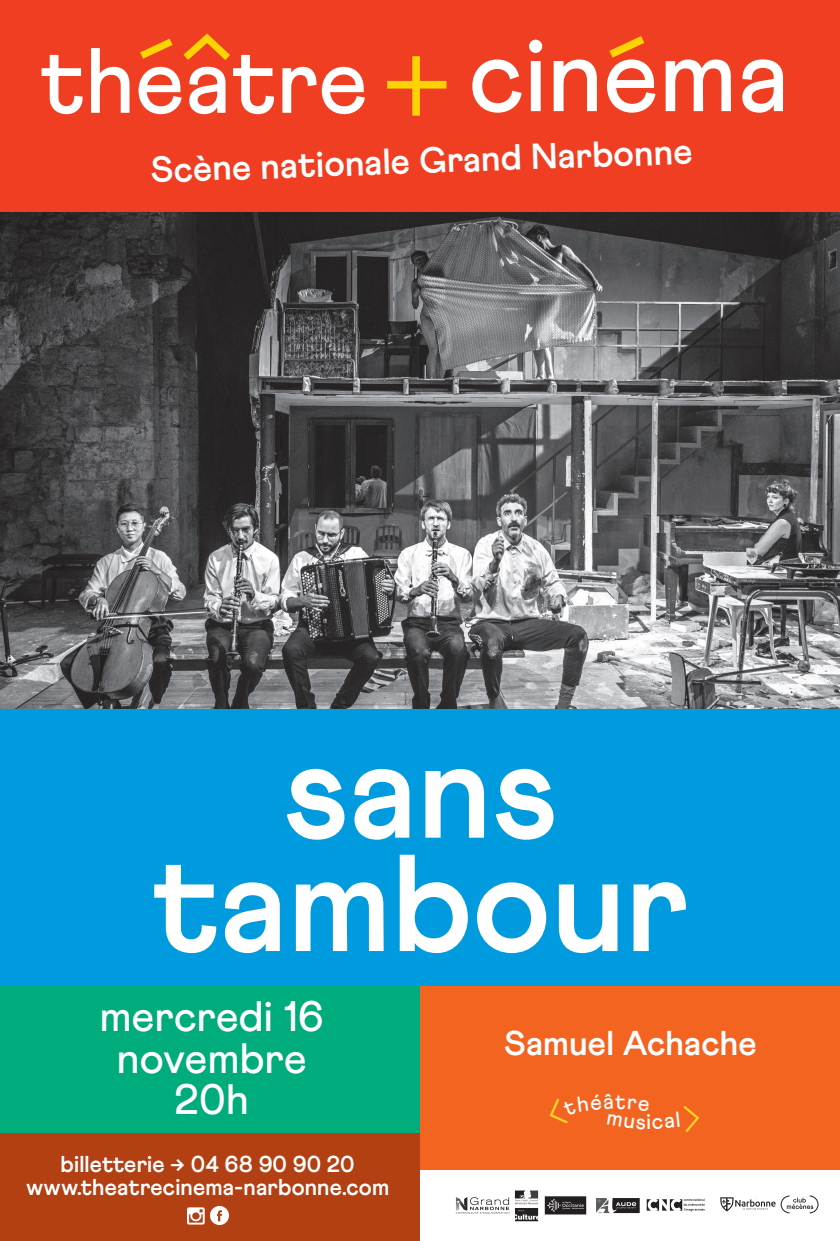
<style>
.page{position:relative;width:840px;height:1241px;background:#fff}
.page>*{position:absolute;margin:0;border:0;box-sizing:border-box;transform-origin:0 0}
.t1{font:700 137.5px/113.3px "Athletics";letter-spacing:.005em;color:#fff;text-align:center}
.t2{font:500 92.4px "Athletics";letter-spacing:.005em;color:#fff}
.t3{font:500 42.5px/41.3px "Athletics";letter-spacing:.005em;color:#fff;text-align:center}
.t4{font:700 36.12px "Athletics";color:#fff}
.t5{font:700 34.4px "Athletics";letter-spacing:.005em;color:#fff}
.t6{font:700 23px/23px "Athletics";letter-spacing:.005em;color:#fff;text-align:center}
.t7{font:500 21.6px "Athletics";color:#fff}
.s1{font-size:103.85px}
</style>
<div class="page">
<div style="left:0;top:0;width:840px;height:213px;background:#ef3e22"></div>
<div style="left:0;top:985px;width:420px;height:154px;background:#00ac7c"></div>
<img style="left:0;top:213px;width:840px;height:496px">
<div style="left:0;top:1132px;width:420px;height:108px;background:#b34013"></div>
<div style="left:0;top:709px;width:840px;height:276px;background:#009bde"></div>
<div style="left:420px;top:985px;width:420px;height:184px;background:#f36421"></div>
<img style="left:211px;top:1206px;width:17px;height:18px">
<img style="left:187px;top:1207px;width:18px;height:18px">
<div style="left:412px;top:56px;width:8px;height:60px;background:#fed304"></div>
<svg style="left:140px;top:33px;width:90px;height:27px"></svg>
<div style="left:387px;top:81px;width:59px;height:8px;background:#fed304"></div>
<svg style="left:609px;top:36px;width:36px;height:22px"></svg>
<img style="left:514px;top:1190px;width:25px;height:32px">
<img style="left:545px;top:1196px;width:42px;height:19px">
<img style="left:596px;top:1198px;width:44px;height:16px">
<img style="left:646px;top:1198px;width:59px;height:14px">
<img style="left:736px;top:1199px;width:39px;height:10px">
<img style="left:720px;top:1197px;width:14px;height:15px">
<img style="left:455px;top:1197px;width:55px;height:17px">
<svg style="left:780px;top:1195px;width:39px;height:18px"></svg>
<svg style="left:549px;top:1098px;width:150px;height:34px"></svg>
<h2 class="t2" style="left:40px;top:27px;width:750px">theatre <span class="s1">cinema</span></h2>
<h3 class="t4" style="left:150px;top:148px;width:544px;rotate:-2deg">Scène nationale Grand Narbonne</h3>
<h1 class="t1" style="left:152px;top:735px;width:538px">sans tambour</h1>
<h3 class="t3" style="left:100px;top:996px;width:225px">mercredi 16 novembre<br>20h</h3>
<p class="t6" style="left:26px;top:1152px;width:365px">billetterie → 04 68 90 90 20 www.theatrecinema-narbonne.com</p>
<h3 class="t5" style="left:504px;top:1023px;width:254px">Samuel Achache</h3>
<p class="t7" style="left:615px;top:1088px;width:12px">t</p>
</div>
